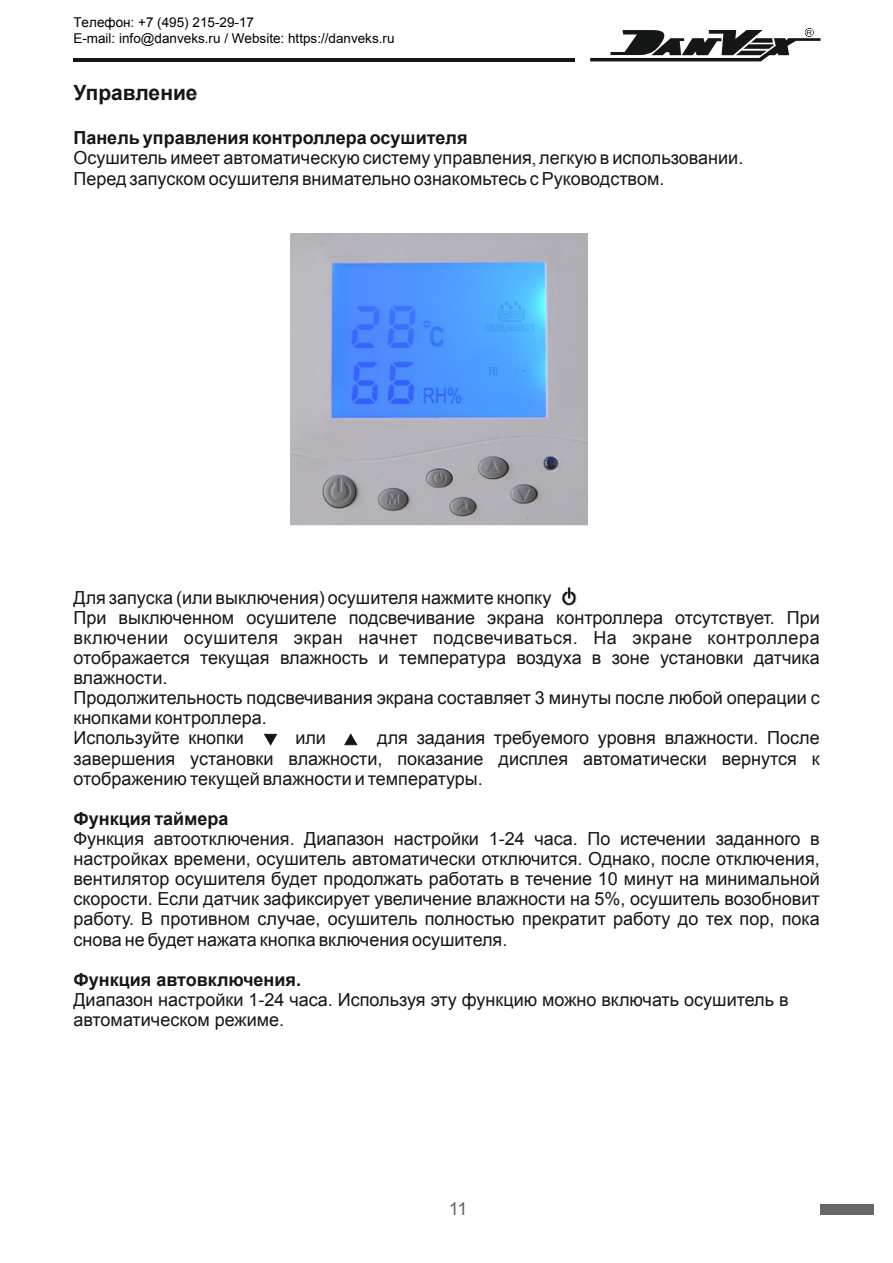
<style>
.page{position:relative;width:893px;height:1263px;background:#fff}
.page>*{position:absolute;margin:0;border:0;box-sizing:border-box;transform-origin:0 0}
.t1{font:700 21px "Arial";color:#151616}
.t2{font:18px/20.1px "Arial";color:#151616}
.t3{font:700 18px "Arial";color:#151616}
.t4{font:18px "Arial";color:#676767}
.t5{font:13.5px/16.2px "Arial";color:#000}
.t6{font:6.45px "Arial";color:#151616;scale:1.18 1}
.s1{font-style:inherit}
.s2{font-weight:700}
.s3{font-family:"Times New Roman"}
</style>
<div class="page">
<svg style="left:590px;top:28px;width:230px;height:33px"></svg>
<hr style="left:73px;top:58px;width:502px;height:3px;background:#151616">
<div style="left:820px;top:1204px;width:54px;height:10px;background:#676767"></div>
<img style="left:561px;top:587px;width:16px;height:18px">
<svg style="left:344px;top:733px;width:14px;height:12px"></svg>
<svg style="left:264px;top:733px;width:14px;height:13px"></svg>
<img style="left:291px;top:233px;width:297px;height:293px">
<p class="t5" style="left:73px;top:15px;width:323px">Телефон: +7 (495) 215-29-17<br>E-<span class="s1">m</span>ai<span class="s1">l</span>: inf<span class="s1">o@</span>danve<span class="s1">ks</span>.<span class="s1">ru</span> / <span class="s1">W</span>e<span class="s1">bs</span>i<span class="s1">t</span>e: <span class="s1">https://danveks.ru</span></p>
<p class="t1" style="left:73px;top:85px;width:126px">Управление</p>
<p class="t2" style="left:73px;top:129px;width:671px"><span class="s2">Панель управления контроллера осушителя<br></span>Осушитель имеет автоматическую систему управления<span class="s3">,</span> легкую в использовании.<br>Перед запуском осушителя внимательно ознакомьтесь с Руководством.</p>
<p class="t6" style="left:806px;top:30px;width:6px">R</p>
<p class="t2" style="left:73px;top:589px;width:748px">Для запуска (или выключения) осушителя нажмите кнопку<br>При выключенном осушителе подсвечивание экрана контроллера отсутствует. При включении осушителя экран начнет подсвечиваться. На экране контроллера отображается текущая влажность и температура воздуха в зоне установки датчика влажности.<br>Продолжительность подсвечивания экрана составляет 3 минуты после любой операции с кнопками контроллера.<br>Используйте кнопки</p>
<p class="t2" style="left:73px;top:730px;width:748px;text-align:justify;text-indent:304px">для задания требуемого уровня влажности. После завершения установки влажности, показание дисплея автоматически вернутся к отображению текущей влажности и температуры.</p>
<p class="t3" style="left:73px;top:812px;width:157px">Функция таймера</p>
<p class="t2" style="left:73px;top:830px;width:748px;text-align:justify">Функция автоотключения. Диапазон настройки 1-24 часа. По истечении заданного в настройках времени, осушитель автоматически отключится. Однако, после отключения, вентилятор осушителя будет продолжать работать в течение 10 минут на минимальной скорости. Если датчик зафиксирует увеличение влажности на 5%, осушитель возобновит работу. В противном случае, осушитель полностью прекратит работу до тех пор, пока снова не будет нажата кнопка включения осушителя.</p>
<p class="t3" style="left:73px;top:973px;width:229px">Функция автовключения.</p>
<p class="t2" style="left:73px;top:991px;width:717px">Диапазон настройки 1-24 часа. Используя эту функцию можно включать осушитель в автоматическом режиме.</p>
<p class="t2" style="left:295px;top:730px;width:32px">или</p>
<p class="t4" style="left:449px;top:1201px;width:20px">11</p>
</div>
